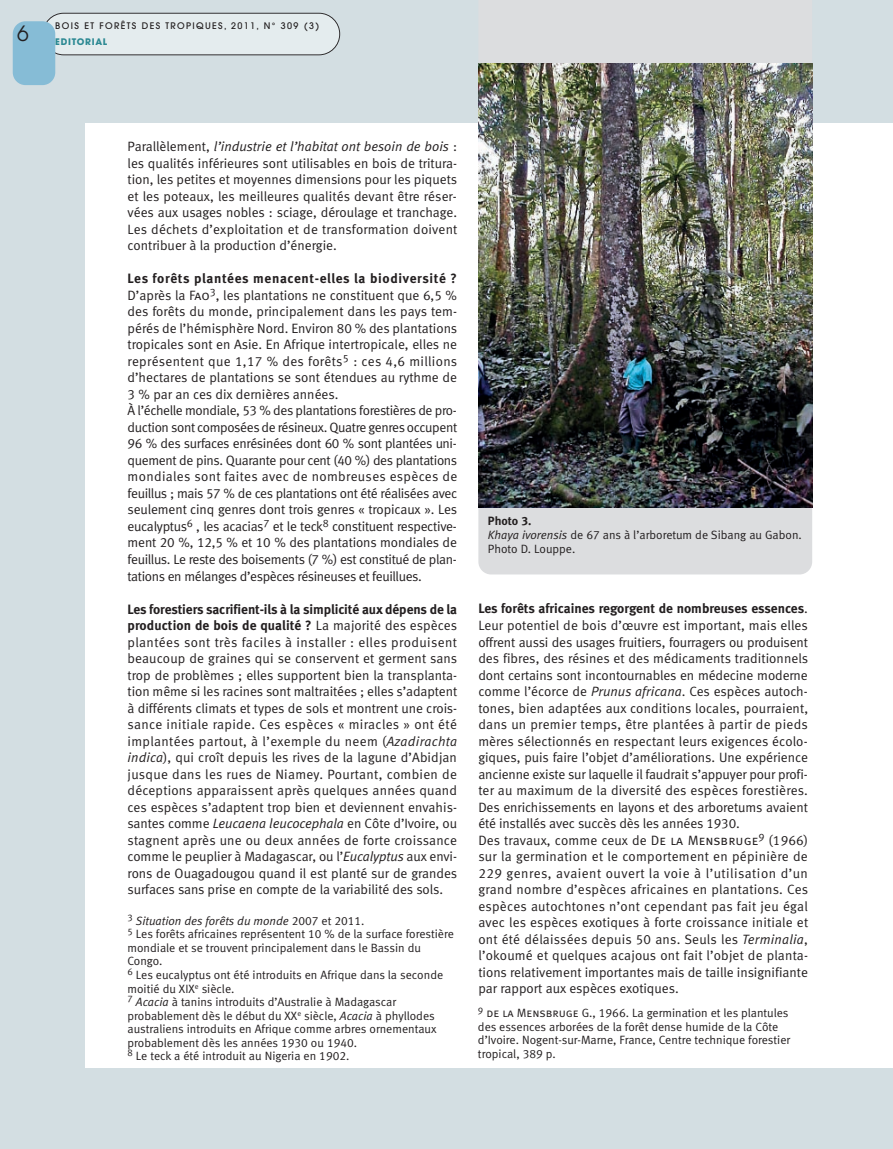
<style>
.page{position:relative;width:893px;height:1149px;background:#fff}
.page>*{position:absolute;margin:0;border:0;box-sizing:border-box;transform-origin:0 0}
.t1{font:21px "Avant Garde";color:#231f20}
.t2{font:13.5px/16.5px "Meta Normal LF";color:#231f20;text-align:justify}
.t3{font:13.5px/16.5px "Meta Bold LF";color:#231f20}
.t4{font:13.5px "Meta Bold LF";letter-spacing:.05em;color:#231f20}
.t5{font:12px/13.5px "Meta Normal LF";color:#231f20}
.t6{font:12px "Meta Bold LF";color:#231f20}
.t7{font:500 9px "Avant Garde";letter-spacing:.15em;color:#231f20}
.t8{font:700 9px "Avant Garde";letter-spacing:.08em;color:#2c8993}
.s1{font-style:italic}
.s2{font-family:"Meta Normal LF Caps"}
.s3{font-family:"Meta Normal LF"}
</style>
<div class="page">
<div style="left:0;top:0;width:893px;height:1148px;background:#d3dee2"></div>
<div style="left:85px;top:123px;width:808px;height:944px;background:#fff"></div>
<svg style="left:46px;top:13px;width:294px;height:42px;background:#dce4e6"></svg>
<div style="left:13px;top:21px;width:42px;height:64px;background:#86bcd6;border-radius:13px"></div>
<div style="left:478px;top:63px;width:334px;height:511px;background:#dcdddf"></div>
<img style="left:478px;top:64px;width:334px;height:443px">
<h1 class="t1" style="left:17px;top:26px;width:13px">6</h1>
<p class="t7" style="left:55px;top:23px;width:265px">BOIS ET FORÊTS DES TROPIQUES, 2011, N° 309 (3)</p>
<p class="t8" style="left:55px;top:38px;width:54px">EDITORIAL</p>
<p class="t2" style="left:128px;top:139px;width:331px">Parallèlement, <span class="s1">l’industrie et l’habitat ont besoin de bois</span> : les qualités inférieures sont utilisables en bois de tritura&shy;tion, les petites et moyennes dimensions pour les piquets et les poteaux, les meilleures qualités devant être réser&shy;vées aux usages nobles : sciage, déroulage et tranchage.<br>Les déchets d’exploitation et de transformation doivent contribuer à la production d’énergie.</p>
<p class="t4" style="left:128px;top:274px;width:331px">Les forêts plantées menacent-elles la biodiversité ?</p>
<p class="t2" style="left:128px;top:288px;width:331px;text-align:left">D’après la <span class="s2">Fao</span><sup>3</sup>, les plantations ne constituent que 6,5 % des forêts du monde, principalement dans les pays tem&shy;pérés de l’hémisphère Nord. Environ 80 % des plantations tropicales sont en Asie. En Afrique intertropicale, elles ne représentent que 1,17 % des forêts<sup>5</sup> : ces 4,6 millions d’hectares de plantations se sont étendues au rythme de 3 % par an ces dix dernières années.<br>À l’échelle mondiale, 53 % des plantations forestières de pro&shy;duction sont composées de résineux. Quatre genres occupent 96 % des surfaces enrésinées dont 60 % sont plantées uni&shy;quement de pins. Quarante pour cent (40 %) des plantations mondiales sont faites avec de nombreuses espèces de feuillus ; mais 57 % de ces plantations ont été réalisées avec seulement cinq genres dont trois genres « tropicaux ». Les eucalyptus<sup>6</sup> , les acacias<sup>7</sup> et le teck<sup>8</sup> constituent respective&shy;ment 20 %, 12,5 % et 10 % des plantations mondiales de feuillus. Le reste des boisements (7 %) est constitué de plan&shy;tations en mélanges d’espèces résineuses et feuillues.</p>
<p class="t3" style="left:128px;top:601px;width:331px">Les forestiers sacrifient-ils à la simplicité aux dépens de la production de bois de qualité ? <span class="s3">La majorité des espèces</span></p>
<p class="t2" style="left:128px;top:634px;width:331px">plantées sont très faciles à installer : elles produisent beaucoup de graines qui se conservent et germent sans trop de problèmes ; elles supportent bien la transplanta&shy;tion même si les racines sont maltraitées ; elles s’adaptent à différents climats et types de sols et montrent une crois&shy;sance initiale rapide. Ces espèces « miracles » ont été implantées partout, à l’exemple du neem (<span class="s1">Azadirachta indica</span>), qui croît depuis les rives de la lagune d’Abidjan jusque dans les rues de Niamey. Pourtant, combien de déceptions apparaissent après quelques années quand ces espèces s’adaptent trop bien et deviennent envahis&shy;santes comme <span class="s1">Leucaena leucocephala</span> en Côte d’Ivoire, ou stagnent après une ou deux années de forte croissance comme le peuplier à Madagascar, ou l’<span class="s1">Eucalyptus</span> aux envi&shy;rons de Ouagadougou quand il est planté sur de grandes surfaces sans prise en compte de la variabilité des sols.</p>
<p class="t5" style="left:128px;top:914px;width:328px"><sup>3</sup> <span class="s1">Situation des forêts du monde</span> 2007 et 2011.<br><sup>5</sup> Les forêts africaines représentent 10 % de la surface forestière mondiale et se trouvent principalement dans le Bassin du Congo.<br><sup>6</sup> Les eucalyptus ont été introduits en Afrique dans la seconde moitié du XIX<sup>e</sup> siècle.<br><sup>7</sup> <span class="s1">Acacia</span> à tanins introduits d’Australie à Madagascar probablement dès le début du XX<sup>e</sup> siècle, <span class="s1">Acacia</span> à phyllodes australiens introduits en Afrique comme arbres ornementaux probablement dès les années 1930 ou 1940.<br><sup>8</sup> Le teck a été introduit au Nigeria en 1902.</p>
<p class="t6" style="left:488px;top:517px;width:45px">Photo 3.</p>
<p class="t5" style="left:488px;top:529px;width:315px"><span class="s1">Khaya ivorensis</span> de 67 ans à l’arboretum de Sibang au Gabon.<br>Photo D. Louppe.</p>
<p class="t3" style="left:478px;top:601px;width:331px">Les forêts africaines regorgent de nombreuses essences<span class="s3">.</span></p>
<p class="t2" style="left:478px;top:618px;width:331px;text-align:left">Leur potentiel de bois d’œuvre est important, mais elles offrent aussi des usages fruitiers, fourragers ou produisent des fibres, des résines et des médicaments traditionnels dont certains sont incontournables en médecine moderne comme l’écorce de <span class="s1">Prunus africana</span>. Ces espèces autoch&shy;tones, bien adaptées aux conditions locales, pourraient, dans un premier temps, être plantées à partir de pieds mères sélectionnés en respectant leurs exigences écolo&shy;giques, puis faire l’objet d’améliorations. Une expérience ancienne existe sur laquelle il faudrait s’appuyer pour profi&shy;ter au maximum de la diversité des espèces forestières.<br>Des enrichissements en layons et des arboretums avaient été installés avec succès dès les années 1930.<br>Des travaux, comme ceux de <span class="s2">De la Mensbruge</span><sup>9</sup> (1966) sur la germination et le comportement en pépinière de 229 genres, avaient ouvert la voie à l’utilisation d’un grand nombre d’espèces africaines en plantations. Ces espèces autochtones n’ont cependant pas fait jeu égal avec les espèces exotiques à forte croissance initiale et ont été délaissées depuis 50 ans. Seuls les <span class="s1">Terminalia</span>, l’okoumé et quelques acajous ont fait l’objet de planta&shy;tions relativement importantes mais de taille insignifiante par rapport aux espèces exotiques.</p>
<p class="t5" style="left:478px;top:1007px;width:314px"><sup>9</sup> <span class="s2">de la Mensbruge</span> G., 1966. La germination et les plantules des essences arborées de la forêt dense humide de la Côte d’Ivoire. Nogent-sur-Marne, France, Centre technique forestier tropical, 389 p.</p>
</div>
